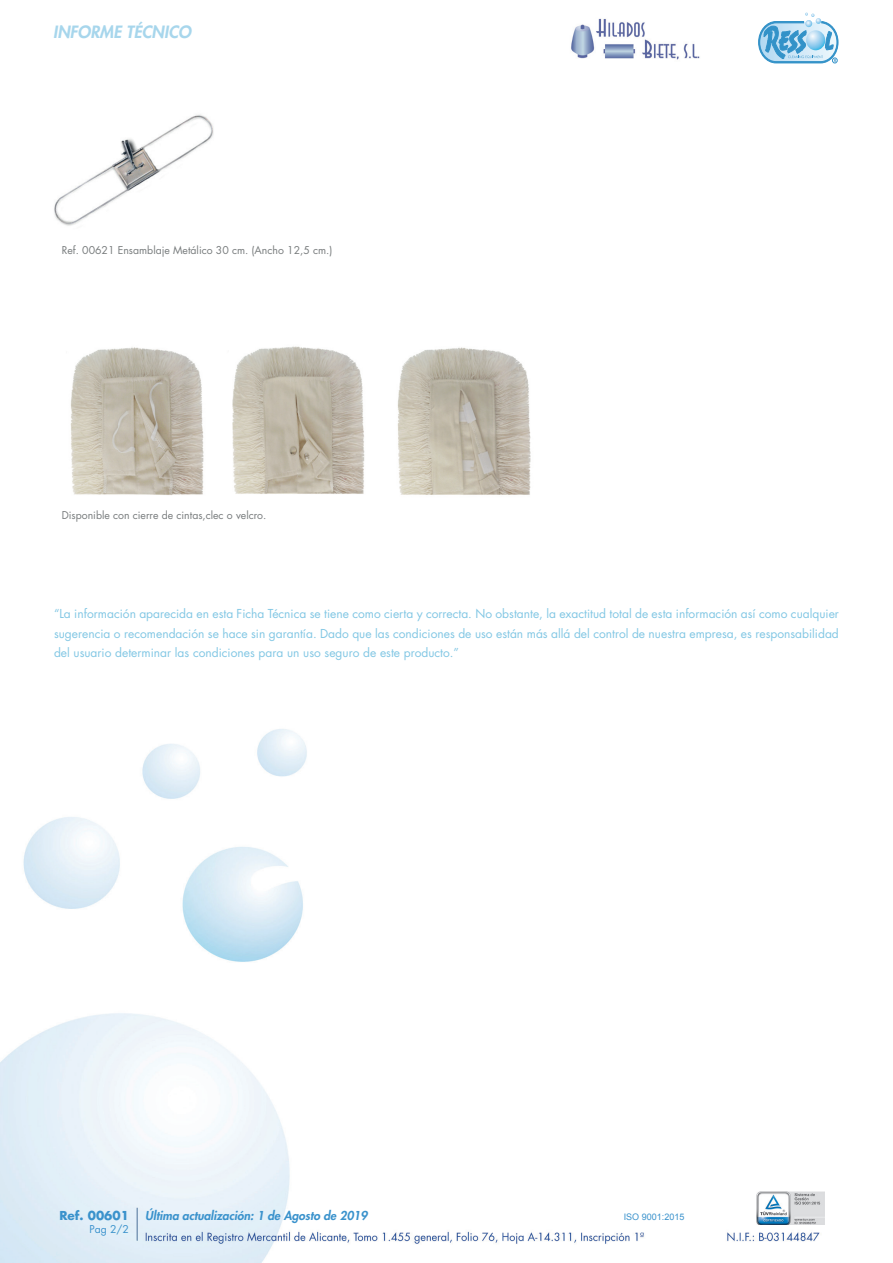
<style>
.page{position:relative;width:893px;height:1263px;background:#fff}
.page>*{position:absolute;margin:0;border:0;box-sizing:border-box;transform-origin:0 0}
.t1{font:italic 800 16.5px "Futura Std";color:#a7d6ec}
.t2{font:12px/19.5px "Futura Std";color:#82c7e4;text-align:justify}
.t3{font:italic 800 12px "Futura Std";color:#3a92cc}
.t4{font:700 12px "Futura Std";color:#3a92cc}
.t5{font:10.5px "Futura Std";color:#787c7d}
.t6{font:10.5px "Futura Std";color:#3a92cc}
.t7{font:9px "Arial";color:#3a92cc}
</style>
<div class="page">
<img style="left:0;top:729px;width:825px;height:534px">
<img style="left:757px;top:1191px;width:68px;height:33px">
<hr style="left:137px;top:1208px;width:1px;height:32px;background:#4b6f97">
<svg style="left:758px;top:12px;width:81px;height:52px"></svg>
<img style="left:571px;top:18px;width:129px;height:42px">
<img style="left:54px;top:114px;width:160px;height:112px">
<img style="left:70px;top:347px;width:134px;height:148px">
<img style="left:232px;top:346px;width:133px;height:148px">
<img style="left:397px;top:347px;width:134px;height:148px">
<h1 class="t1" style="left:53px;top:22px;width:140px">INFORME TÉCNICO</h1>
<p class="t5" style="left:62px;top:243px;width:272px">Ref. 00621 Ensamblaje Metálico 30 cm. (Ancho 12,5 cm.)</p>
<p class="t5" style="left:62px;top:508px;width:206px">Disponible con cierre de cintas,clec o velcro.</p>
<p class="t2" style="left:54px;top:604px;width:786px">“La información aparecida en esta Ficha Técnica se tiene como cierta y correcta. No obstante, la exactitud total de esta información así como cualquier sugerencia o recomendación se hace sin garantía. Dado que las condiciones de uso están más allá del control de nuestra empresa, es responsabilidad del usuario determinar las condiciones para un uso seguro de este producto.”</p>
<p class="t4" style="left:59px;top:1207px;width:71px">Ref. 00601</p>
<p class="t3" style="left:145px;top:1208px;width:224px">Última actualización: 1 de Agosto de 2019</p>
<p class="t7" style="left:624px;top:1211px;width:62px">ISO 9001:2015</p>
<p class="t6" style="left:89px;top:1223px;width:41px">Pag 2/2</p>
</div>
